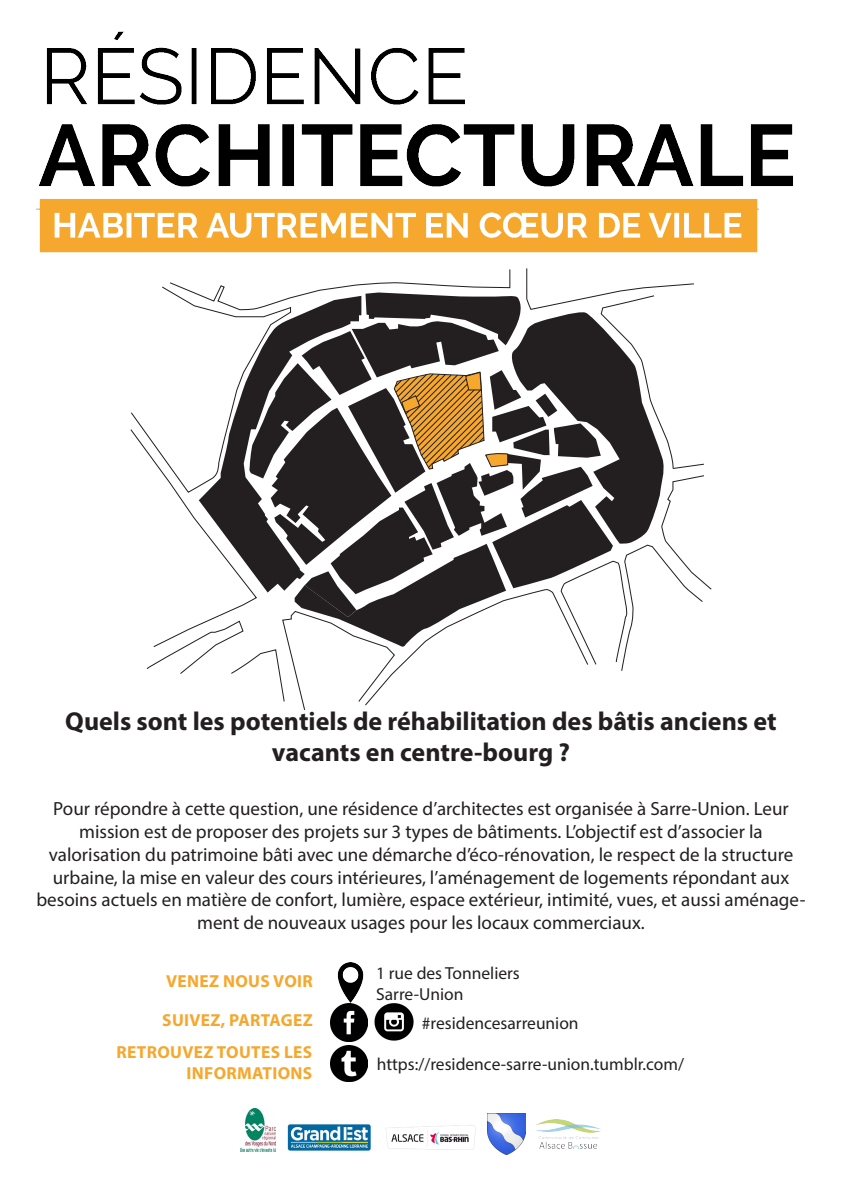
<style>
.page{position:relative;width:842px;height:1191px;background:#fff}
.page>*{position:absolute;margin:0;border:0;box-sizing:border-box;transform-origin:0 0}
.t1{font:700 26px "Myriad Pro";color:#231f20}
.t2{font:19.1px/22.9px "Myriad Pro";color:#231f20;text-align:center}
.t3{font:17.5px "Myriad Pro";color:#231f20}
.t4{font:700 17.4px/20.9px "Myriad Pro";letter-spacing:.02em;color:#f5a72e;text-align:right}
</style>
<div class="page">
<img style="left:385px;top:1125px;width:91px;height:25px">
<img style="left:487px;top:1113px;width:38px;height:42px">
<img style="left:287px;top:1124px;width:84px;height:27px">
<img style="left:241px;top:1108px;width:34px;height:43px">
<img style="left:536px;top:1119px;width:65px;height:29px">
<img style="left:331px;top:1003px;width:37px;height:38px">
<img style="left:375px;top:1003px;width:38px;height:37px">
<img style="left:331px;top:1045px;width:36px;height:36px">
<svg style="left:130px;top:268px;width:582px;height:442px"></svg>
<img style="left:337px;top:962px;width:27px;height:40px">
<img style="left:36px;top:31px;width:757px;height:222px">
<div style="left:465px;top:0;width:374px;height:119px;background:#fff"></div>
<div style="left:759px;top:200px;width:43px;height:119px;background:#fff"></div>
<p class="t1" style="left:65px;top:704px;width:713px">Quels sont les potentiels de réhabilitation des bâtis anciens et</p>
<p class="t1" style="left:272px;top:735px;width:300px">vacants en centre-bourg ?</p>
<p class="t2" style="left:53px;top:796px;width:737px">Pour répondre à cette question, une résidence d’architectes est organisée à Sarre-Union. Leur mission est de proposer des projets sur 3 types de bâtiments. L’objectif est d’associer la</p>
<p class="t2" style="left:36px;top:842px;width:770px">valorisation du patrimoine bâti avec une démarche d’éco-rénovation, le respect de la structure urbaine, la mise en valeur des cours intérieures, l’aménagement de logements répondant aux besoins actuels en matière de confort, lumière, espace extérieur, intimité, vues, et aussi aménage&shy;ment de nouveaux usages pour les locaux commerciaux.</p>
<p class="t4" style="left:166px;top:970px;width:148px">VENEZ NOUS VOIR</p>
<p class="t4" style="left:162px;top:1009px;width:152px">SUIVEZ, PARTAGEZ</p>
<p class="t4" style="left:117px;top:1041px;width:197px">RETROUVEZ TOUTES LES<br>INFORMATIONS</p>
<p class="t3" style="left:376px;top:962px;width:145px">1 rue des Tonneliers</p>
<p class="t3" style="left:376px;top:983px;width:89px">Sarre-Union</p>
<p class="t3" style="left:422px;top:1012px;width:158px">#residencesarreunion</p>
<p class="t3" style="left:377px;top:1053px;width:309px">https://residence-sarre-union.tumblr.com/</p>
</div>
